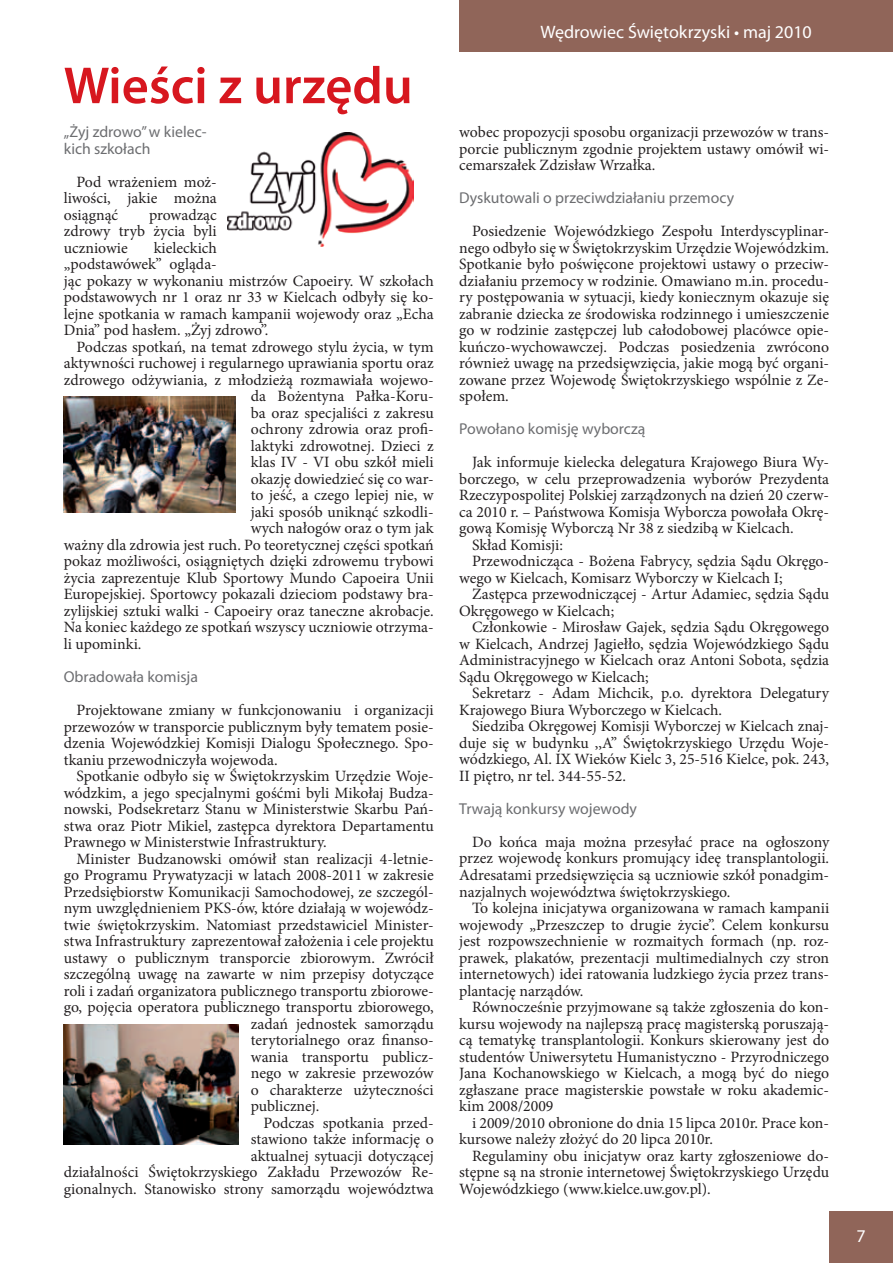
<style>
.page{position:relative;width:893px;height:1263px;background:#fff}
.page>*{position:absolute;margin:0;border:0;box-sizing:border-box;transform-origin:0 0}
.t1{font:600 52.5px "Myriad Pro";color:#d7171f}
.t2{font:18px "Myriad Pro";color:#fff}
.t3{font:15.75px/16.5px "Minion Pro";color:#231f20;text-align:justify}
.t4{font:15.75px/16.5px "Myriad Pro";color:#6c6d70}
</style>
<div class="page">
<div style="left:459px;top:0;width:434px;height:51px;background:#906559"></div>
<div style="left:829px;top:1212px;width:64px;height:51px;background:#906559"></div>
<img style="left:64px;top:396px;width:172px;height:116px">
<img style="left:228px;top:132px;width:185px;height:115px">
<img style="left:64px;top:1024px;width:174px;height:120px">
<h1 class="t1" style="left:64px;top:52px;width:350px">Wieści z urzędu</h1>
<p class="t4" style="left:64px;top:123px;width:144px">„Żyj zdrowo” w kielec&shy;kich szkołach</p>
<p class="t3" style="left:64px;top:174px;width:155px;text-indent:13px">Pod wrażeniem moż&shy;liwości, jakie można osiągnąć</p>
<p class="t3" style="left:64px;top:207px;width:155px;text-indent:85px">prowadząc zdrowy tryb życia byli uczniowie</p>
<p class="t3" style="left:64px;top:240px;width:371px;text-align:left;text-indent:90px">kieleckich<br>„podstawówek” ogląda-<br>jąc pokazy w wykonaniu mistrzów Capoeiry. W szkołach podstawowych nr 1 oraz nr 33 w Kielcach odbyły się ko&shy;lejne spotkania w ramach kampanii wojewody oraz „Echa Dnia” pod hasłem. „Żyj zdrowo”.</p>
<p class="t3" style="left:77px;top:339px;width:359px">Podczas spotkań, na temat zdrowego stylu życia, w tym</p>
<p class="t3" style="left:64px;top:355px;width:371px">aktywności ruchowej i regularnego uprawiania sportu oraz</p>
<p class="t3" style="left:64px;top:372px;width:371px">zdrowego odżywiania, z młodzieżą rozmawiała wojewo-</p>
<p class="t3" style="left:251px;top:388px;width:184px">da Bożentyna Pałka-Koru-</p>
<p class="t3" style="left:251px;top:405px;width:184px">ba oraz specjaliści z zakresu</p>
<p class="t3" style="left:251px;top:421px;width:184px">ochrony zdrowia oraz profi-</p>
<p class="t3" style="left:251px;top:438px;width:184px">laktyki zdrowotnej. Dzieci z</p>
<p class="t3" style="left:251px;top:454px;width:184px">klas IV - VI obu szkół mieli</p>
<p class="t3" style="left:251px;top:471px;width:184px">okazję dowiedzieć się co war-</p>
<p class="t3" style="left:251px;top:487px;width:184px">to jeść, a czego lepiej nie, w</p>
<p class="t3" style="left:251px;top:504px;width:184px">jaki sposób uniknąć szkodli-</p>
<p class="t3" style="left:251px;top:520px;width:184px">wych nałogów oraz o tym jak</p>
<p class="t3" style="left:64px;top:537px;width:371px">ważny dla zdrowia jest ruch. Po teoretycznej części spotkań</p>
<p class="t3" style="left:64px;top:553px;width:371px">pokaz możliwości, osiągniętych dzięki zdrowemu trybowi</p>
<p class="t3" style="left:64px;top:570px;width:371px">życia zaprezentuje Klub Sportowy Mundo Capoeira Unii</p>
<p class="t3" style="left:64px;top:586px;width:371px">Europejskiej. Sportowcy pokazali dzieciom podstawy bra-</p>
<p class="t3" style="left:64px;top:603px;width:371px">zylijskiej sztuki walki - Capoeiry oraz taneczne akrobacje.</p>
<p class="t3" style="left:64px;top:619px;width:371px">Na koniec każdego ze spotkań wszyscy uczniowie otrzyma-</p>
<p class="t3" style="left:64px;top:636px;width:79px">li upominki.</p>
<p class="t4" style="left:64px;top:668px;width:136px">Obradowała komisja</p>
<p class="t3" style="left:64px;top:702px;width:371px;text-indent:13px">Projektowane zmiany w funkcjonowaniu i organizacji przewozów w transporcie publicznym były tematem posie&shy;dzenia Wojewódzkiej Komisji Dialogu Społecznego. Spo&shy;tkaniu przewodniczyła wojewoda.</p>
<p class="t3" style="left:64px;top:768px;width:371px;text-indent:13px">Spotkanie odbyło się w Świętokrzyskim Urzędzie Woje&shy;wódzkim, a jego specjalnymi gośćmi byli Mikołaj Budza&shy;nowski, Podsekretarz Stanu w Ministerstwie Skarbu Pań&shy;stwa oraz Piotr Mikiel, zastępca dyrektora Departamentu Prawnego w Ministerstwie Infrastruktury.</p>
<p class="t3" style="left:77px;top:850px;width:359px">Minister Budzanowski omówił stan realizacji 4-letnie-</p>
<p class="t3" style="left:64px;top:867px;width:371px">go Programu Prywatyzacji w latach 2008-2011 w zakresie</p>
<p class="t3" style="left:64px;top:883px;width:371px">Przedsiębiorstw Komunikacji Samochodowej, ze szczegól-</p>
<p class="t3" style="left:64px;top:900px;width:371px">nym uwzględnieniem PKS-ów, które działają w wojewódz-</p>
<p class="t3" style="left:64px;top:916px;width:371px">twie świętokrzyskim. Natomiast przedstawiciel Minister-</p>
<p class="t3" style="left:64px;top:933px;width:371px">stwa Infrastruktury zaprezentował założenia i cele projektu</p>
<p class="t3" style="left:64px;top:949px;width:371px">ustawy o publicznym transporcie zbiorowym. Zwrócił</p>
<p class="t3" style="left:64px;top:966px;width:371px">szczególną uwagę na zawarte w nim przepisy dotyczące</p>
<p class="t3" style="left:64px;top:982px;width:371px">roli i zadań organizatora publicznego transportu zbiorowe-</p>
<p class="t3" style="left:64px;top:999px;width:371px">go, pojęcia operatora publicznego transportu zbiorowego,</p>
<p class="t3" style="left:251px;top:1015px;width:184px">zadań jednostek samorządu</p>
<p class="t3" style="left:251px;top:1032px;width:184px">terytorialnego oraz finanso-</p>
<p class="t3" style="left:251px;top:1048px;width:184px">wania transportu publicz-</p>
<p class="t3" style="left:251px;top:1065px;width:184px">nego w zakresie przewozów</p>
<p class="t3" style="left:251px;top:1081px;width:184px">o charakterze użyteczności</p>
<p class="t3" style="left:251px;top:1098px;width:70px">publicznej.</p>
<p class="t3" style="left:264px;top:1114px;width:172px">Podczas spotkania przed-</p>
<p class="t3" style="left:251px;top:1131px;width:184px">stawiono także informację o</p>
<p class="t3" style="left:251px;top:1147px;width:184px">aktualnej sytuacji dotyczącej</p>
<p class="t3" style="left:64px;top:1164px;width:371px">działalności Świętokrzyskiego Zakładu Przewozów Re-</p>
<p class="t3" style="left:64px;top:1180px;width:371px">gionalnych. Stanowisko strony samorządu województwa</p>
<p class="t2" style="left:540px;top:21px;width:273px">Wędrowiec Świętokrzyski • maj 2010</p>
<p class="t3" style="left:459px;top:124px;width:371px">wobec propozycji sposobu organizacji przewozów w trans&shy;porcie publicznym zgodnie projektem ustawy omówił wi&shy;cemarszałek Zdzisław Wrzałka.</p>
<p class="t4" style="left:459px;top:189px;width:276px">Dyskutowali o przeciwdziałaniu przemocy</p>
<p class="t3" style="left:459px;top:223px;width:371px;text-indent:13px">Posiedzenie Wojewódzkiego Zespołu Interdyscyplinar&shy;nego odbyło się w Świętokrzyskim Urzędzie Wojewódzkim.<br>Spotkanie było poświęcone projektowi ustawy o przeciw&shy;działaniu przemocy w rodzinie. Omawiano m.in. procedu&shy;ry postępowania w sytuacji, kiedy koniecznym okazuje się zabranie dziecka ze środowiska rodzinnego i umieszczenie go w rodzinie zastępczej lub całodobowej placówce opie&shy;kuńczo-wychowawczej. Podczas posiedzenia zwrócono również uwagę na przedsięwzięcia, jakie mogą być organi&shy;zowane przez Wojewodę Świętokrzyskiego wspólnie z Ze&shy;społem.</p>
<p class="t4" style="left:459px;top:420px;width:188px">Powołano komisję wyborczą</p>
<p class="t3" style="left:472px;top:454px;width:359px">Jak informuje kielecka delegatura Krajowego Biura Wy-</p>
<p class="t3" style="left:459px;top:471px;width:371px">borczego, w celu przeprowadzenia wyborów Prezydenta</p>
<p class="t3" style="left:459px;top:487px;width:371px">Rzeczypospolitej Polskiej zarządzonych na dzień 20 czerw-</p>
<p class="t3" style="left:459px;top:504px;width:371px">ca 2010 r. – Państwowa Komisja Wyborcza powołała Okrę-</p>
<p class="t3" style="left:459px;top:520px;width:336px">gową Komisję Wyborczą Nr 38 z siedzibą w Kielcach.</p>
<p class="t3" style="left:472px;top:537px;width:92px">Skład Komisji:</p>
<p class="t3" style="left:472px;top:553px;width:359px">Przewodnicząca - Bożena Fabrycy, sędzia Sądu Okręgo-</p>
<p class="t3" style="left:459px;top:570px;width:325px">wego w Kielcach, Komisarz Wyborczy w Kielcach I;</p>
<p class="t3" style="left:472px;top:586px;width:359px">Zastępca przewodniczącej - Artur Adamiec, sędzia Sądu</p>
<p class="t3" style="left:459px;top:603px;width:157px">Okręgowego w Kielcach;</p>
<p class="t3" style="left:472px;top:619px;width:359px">Członkowie - Mirosław Gajek, sędzia Sądu Okręgowego</p>
<p class="t3" style="left:459px;top:636px;width:371px">w Kielcach, Andrzej Jagiełło, sędzia Wojewódzkiego Sądu</p>
<p class="t3" style="left:459px;top:652px;width:371px">Administracyjnego w Kielcach oraz Antoni Sobota, sędzia</p>
<p class="t3" style="left:459px;top:669px;width:191px">Sądu Okręgowego w Kielcach;</p>
<p class="t3" style="left:472px;top:685px;width:359px">Sekretarz - Adam Michcik, p.o. dyrektora Delegatury</p>
<p class="t3" style="left:459px;top:702px;width:264px">Krajowego Biura Wyborczego w Kielcach.</p>
<p class="t3" style="left:472px;top:718px;width:359px">Siedziba Okręgowej Komisji Wyborczej w Kielcach znaj-</p>
<p class="t3" style="left:459px;top:735px;width:371px">duje się w budynku ,,A” Świętokrzyskiego Urzędu Woje-</p>
<p class="t3" style="left:459px;top:751px;width:371px">wódzkiego, Al. IX Wieków Kielc 3, 25-516 Kielce, pok. 243,</p>
<p class="t3" style="left:459px;top:768px;width:168px">II piętro, nr tel. 344-55-52.</p>
<p class="t4" style="left:459px;top:800px;width:179px">Trwają konkursy wojewody</p>
<p class="t3" style="left:459px;top:834px;width:371px;text-indent:13px">Do końca maja można przesyłać prace na ogłoszony przez wojewodę konkurs promujący ideę transplantologii.<br>Adresatami przedsięwzięcia są uczniowie szkół ponadgim&shy;nazjalnych województwa świętokrzyskiego.</p>
<p class="t3" style="left:459px;top:900px;width:371px;text-indent:13px">To kolejna inicjatywa organizowana w ramach kampanii wojewody „Przeszczep to drugie życie”. Celem konkursu jest rozpowszechnienie w rozmaitych formach (np. roz&shy;prawek, plakatów, prezentacji multimedialnych czy stron internetowych) idei ratowania ludzkiego życia przez trans&shy;plantację narządów.</p>
<p class="t3" style="left:459px;top:999px;width:371px;text-indent:13px">Równocześnie przyjmowane są także zgłoszenia do kon&shy;kursu wojewody na najlepszą pracę magisterską poruszają&shy;cą tematykę transplantologii. Konkurs skierowany jest do studentów Uniwersytetu Humanistyczno - Przyrodniczego Jana Kochanowskiego w Kielcach, a mogą być do niego zgłaszane prace magisterskie powstałe w roku akademic&shy;kim 2008/2009</p>
<p class="t3" style="left:459px;top:1114px;width:371px;text-indent:13px">i 2009/2010 obronione do dnia 15 lipca 2010r. Prace kon&shy;kursowe należy złożyć do 20 lipca 2010r.</p>
<p class="t3" style="left:459px;top:1147px;width:371px;text-indent:13px">Regulaminy obu inicjatyw oraz karty zgłoszeniowe do&shy;stępne są na stronie internetowej Świętokrzyskiego Urzędu Wojewódzkiego (www.kielce.uw.gov.pl).</p>
<p class="t2" style="left:856px;top:1225px;width:11px">7</p>
</div>
